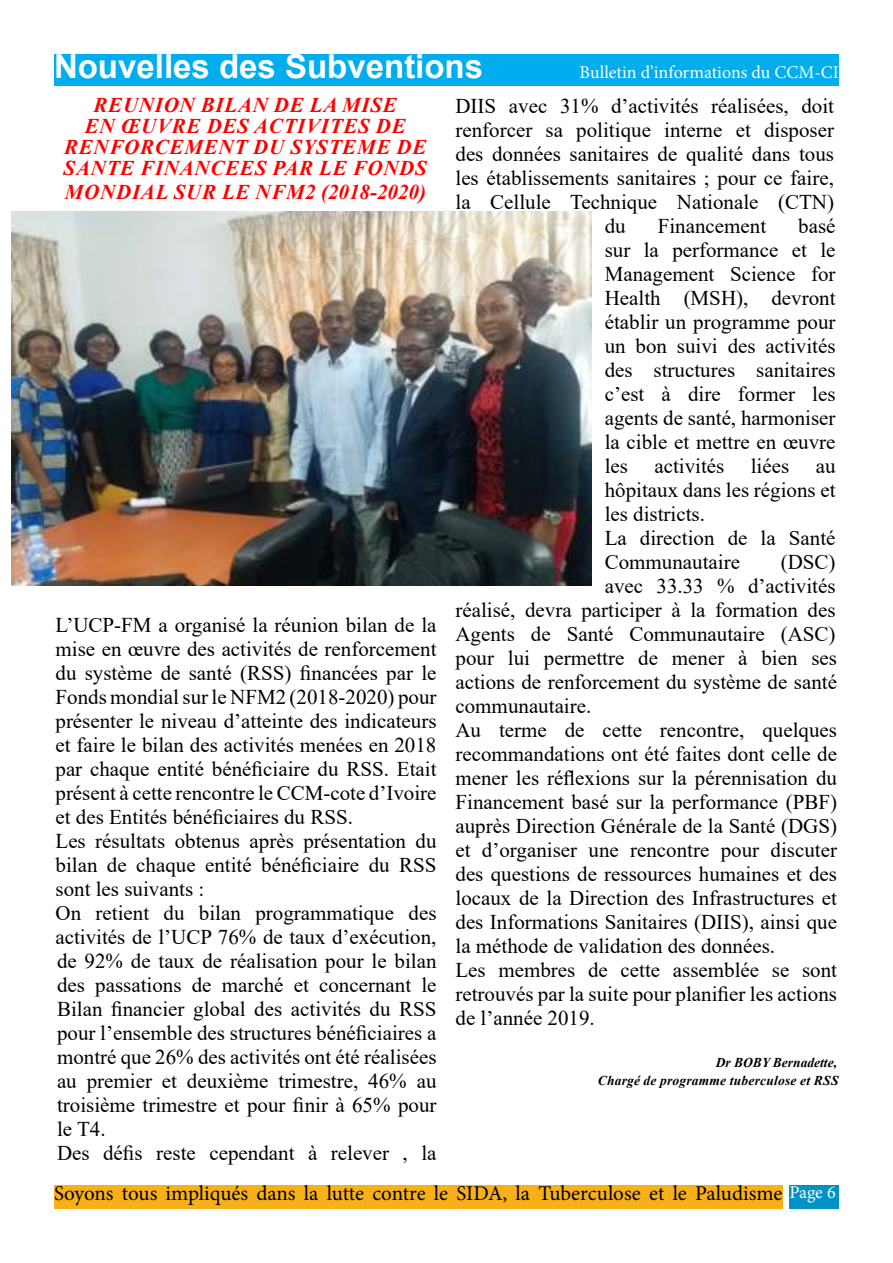
<style>
.page{position:relative;width:893px;height:1263px;background:#fff}
.page>*{position:absolute;margin:0;border:0;box-sizing:border-box;transform-origin:0 0}
.t1{font:700 33px "Arial";color:#fff}
.t2{font:21px/24px "Times New Roman";color:#000}
.t3{font:italic 700 21px/21px "Times New Roman";letter-spacing:.035em;color:#f00;text-align:center}
.t4{font:21px "Minion Pro";letter-spacing:-.005em;color:#000}
.t5{font:18px "Minion Pro";color:#fff}
.t6{font:italic 700 13.5px/18px "Times New Roman";letter-spacing:.015em;color:#000;text-align:right}
.s1{font-size:18px;color:#fff}
</style>
<div class="page">
<div style="left:789px;top:1185px;width:50px;height:24px;background:#0092c4"></div>
<div style="left:54px;top:1185px;width:728px;height:24px;background:#f7b018"></div>
<div style="left:54px;top:54px;width:785px;height:32px;background:#00adef"></div>
<img style="left:11px;top:211px;width:580px;height:374px">
<h1 class="t1" style="left:54px;top:54px;width:431px">Nouvelles des Subventions</h1>
<p class="t5" style="left:580px;top:65px;width:261px">Bulletin d’informations du CCM-CI</p>
<p class="t3" style="left:64px;top:97px;width:365px">REUNION BILAN DE LA MISE<br>EN ŒUVRE DES ACTIVITES DE<br>RENFORCEMENT DU SYSTEME DE<br>SANTE FINANCEES PAR LE FONDS</p>
<p class="t3" style="left:65px;top:184px;width:363px">MONDIAL SUR LE NFM2 (2018-2020)</p>
<p class="t2" style="left:455px;top:93px;width:380px">DIIS avec 31% d’activités réalisées, doit</p>
<p class="t2" style="left:455px;top:117px;width:380px">renforcer sa politique interne et disposer</p>
<p class="t2" style="left:455px;top:144px;width:380px">des données sanitaires de qualité dans tous</p>
<p class="t2" style="left:455px;top:165px;width:380px">les établissements sanitaires ; pour ce faire,</p>
<p class="t2" style="left:455px;top:189px;width:380px">la Cellule Technique Nationale (CTN)</p>
<p class="t2" style="left:605px;top:216px;width:22px">du</p>
<p class="t2" style="left:658px;top:216px;width:110px">Financement</p>
<p class="t2" style="left:605px;top:216px;width:232px;text-align:justify;text-indent:194px">basé sur la performance et le Management Science for Health (MSH), devront établir un programme pour un bon suivi des activités des structures sanitaires c’est à dire former les agents de santé, harmoniser la cible et mettre en œuvre les</p>
<p class="t2" style="left:654px;top:453px;width:71px">activités</p>
<p class="t2" style="left:751px;top:453px;width:40px">liées</p>
<p class="t2" style="left:605px;top:453px;width:232px;text-indent:211px">au hôpitaux dans les régions et les districts.<br>La direction de la Santé<br>Communautaire</p>
<p class="t2" style="left:781px;top:552px;width:56px">(DSC)</p>
<p class="t2" style="left:605px;top:573px;width:232px">avec 33.33 % d’activités</p>
<p class="t2" style="left:455px;top:597px;width:381px">réalisé, devra participer à la formation des</p>
<p class="t2" style="left:455px;top:621px;width:382px">Agents de Santé Communautaire (ASC)</p>
<p class="t2" style="left:455px;top:645px;width:383px">pour lui permettre de mener à bien ses</p>
<p class="t2" style="left:455px;top:669px;width:383px">actions de renforcement du système de santé</p>
<p class="t2" style="left:455px;top:696px;width:137px">communautaire.</p>
<p class="t2" style="left:455px;top:717px;width:383px">Au terme de cette rencontre, quelques</p>
<p class="t2" style="left:455px;top:741px;width:383px">recommandations ont été faites dont celle de</p>
<p class="t2" style="left:455px;top:765px;width:383px">mener les réflexions sur la pérennisation du</p>
<p class="t2" style="left:455px;top:789px;width:383px">Financement basé sur la performance (PBF)</p>
<p class="t2" style="left:455px;top:813px;width:383px">auprès Direction Générale de la Santé (DGS)</p>
<p class="t2" style="left:455px;top:837px;width:383px">et d’organiser une rencontre pour discuter</p>
<p class="t2" style="left:455px;top:861px;width:383px">des questions de ressources humaines et des</p>
<p class="t2" style="left:455px;top:885px;width:383px">locaux de la Direction des Infrastructures et</p>
<p class="t2" style="left:455px;top:909px;width:383px">des Informations Sanitaires (DIIS), ainsi que</p>
<p class="t2" style="left:455px;top:933px;width:321px">la méthode de validation des données.</p>
<p class="t2" style="left:455px;top:960px;width:383px">Les membres de cette assemblée se sont</p>
<p class="t2" style="left:455px;top:981px;width:383px">retrouvés par la suite pour planifier les actions</p>
<p class="t2" style="left:455px;top:1008px;width:141px">de l’année 2019.</p>
<p class="t6" style="left:598px;top:1055px;width:242px">Dr BOBY Bernadette,<br>Chargé de programme tuberculose et RSS</p>
<p class="t2" style="left:56px;top:612px;width:382px">L’UCP-FM a organisé la réunion bilan de la mise en œuvre des activités de renforcement du système de santé (RSS) financées par le Fonds mondial sur le NFM2 (2018-2020) pour présenter le niveau d’atteinte des indicateurs et faire le bilan des activités menées en 2018 par chaque entité bénéficiaire du RSS. Etait présent à cette rencontre le CCM-cote d’Ivoire et des Entités bénéficiaires du RSS.<br>Les résultats obtenus après présentation du bilan de chaque entité bénéficiaire du RSS sont les suivants :<br>On retient du bilan programmatique des activités de l’UCP 76% de taux d’exécution, de 92% de taux de réalisation pour le bilan des passations de marché et concernant le Bilan financier global des activités du RSS pour l’ensemble des structures bénéficiaires a montré que 26% des activités ont été réalisées au premier et deuxième trimestre, 46% au troisième trimestre et pour finir à 65% pour le T4.<br>Des défis reste cependant à relever , la</p>
<p class="t4" style="left:54px;top:1185px;width:783px">Soyons tous impliqués dans la lutte contre le SIDA, la Tuberculose et le Paludisme <span class="s1">Page 6</span></p>
</div>
